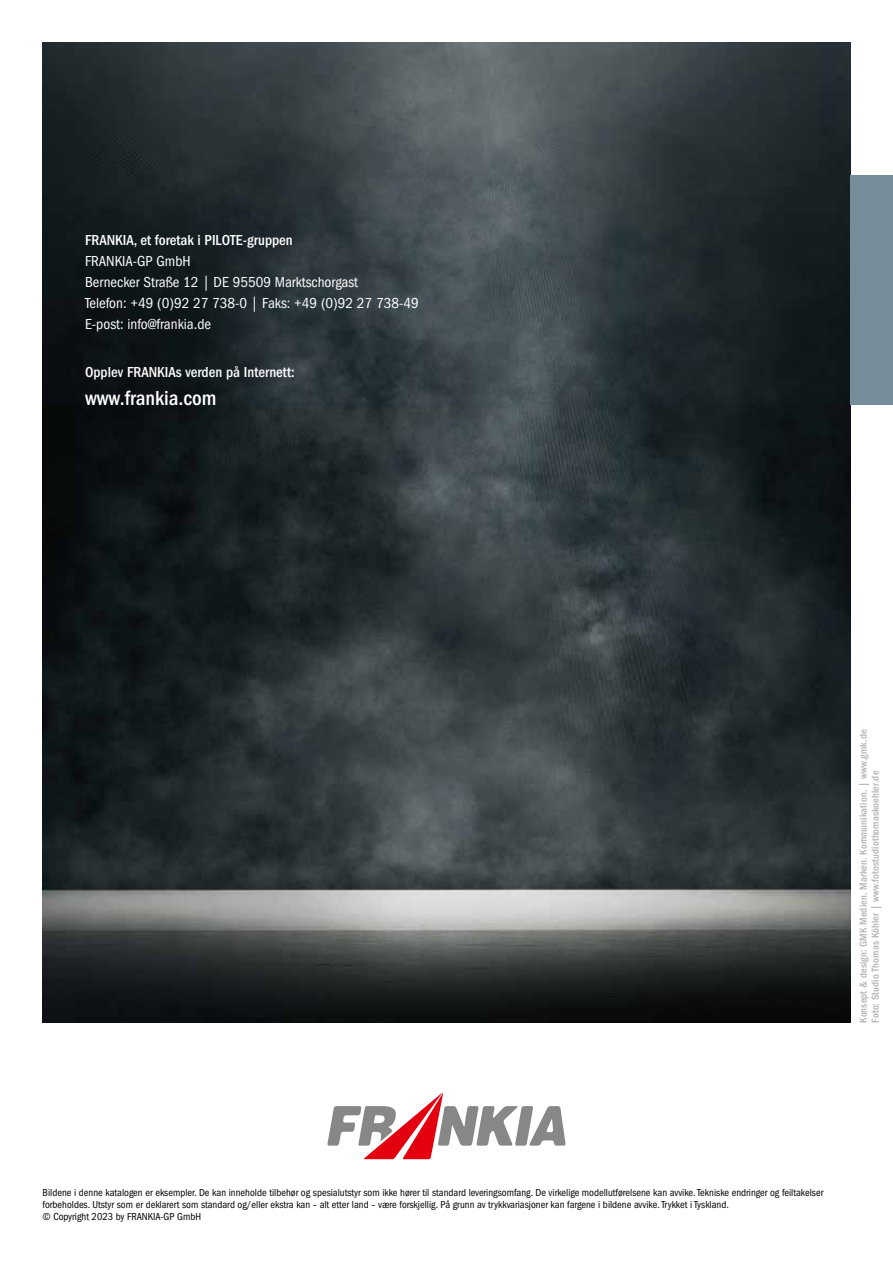
<style>
.page{position:relative;width:893px;height:1263px;background:#fff}
.page>*{position:absolute;margin:0;border:0;box-sizing:border-box;transform-origin:0 0}
.t1{font:500 condensed 21px "Franklin Gothic";color:#fff}
.t2{font:condensed 15px/21px "Franklin Gothic";color:#fff}
.t3{font:500 condensed 15px "Franklin Gothic";color:#fff}
.t4{font:condensed 10.5px/12px "Franklin Gothic";color:#000}
.t5{font:500 condensed 10.5px/12px "Franklin Gothic";letter-spacing:.01em;color:#b1b2b3}
</style>
<div class="page">
<img style="left:43px;top:43px;width:807px;height:980px">
<div style="left:850px;top:175px;width:43px;height:230px;background:#748d99"></div>
<svg style="left:327px;top:1093px;width:239px;height:66px"></svg>
<h2 class="t3" style="left:85px;top:232px;width:209px">FRANKIA, et foretak i PILOTE-gruppen</h2>
<h2 class="t2" style="left:85px;top:251px;width:335px">FRANKIA-GP GmbH<br>Bernecker Straße 12 | DE 95509 Marktschorgast<br>Telefon: +49 (0)92 27 738-0 | Faks: +49 (0)92 27 738-49<br>E-post: info@frankia.de</h2>
<h2 class="t3" style="left:85px;top:363px;width:211px">Opplev FRANKIAs verden på Internett:</h2>
<h1 class="t1" style="left:85px;top:386px;width:133px">www.frankia.com</h1>
<p class="t5" style="left:857px;top:1023px;width:295px;rotate:-90deg">Konsept &amp; design: GMK Medien. Marken. Kommunikation. | www.gmk.de<br>Foto: Studio Thomas Köhler | www.fotostudiothomaskoehler.de</p>
<p class="t4" style="left:43px;top:1187px;width:782px">Bildene i denne katalogen er eksempler. De kan inneholde tilbehør og spesialutstyr som ikke hører til standard leveringsomfang. De virkelige modellutførelsene kan avvike. Tekniske endringer og feiltakelser forbeholdes. Utstyr som er deklarert som standard og/eller ekstra kan – alt etter land – være forskjellig. På grunn av trykkvariasjoner kan fargene i bildene avvike. Trykket i Tyskland.<br>© Copyright 2023 by FRANKIA-GP GmbH</p>
</div>
